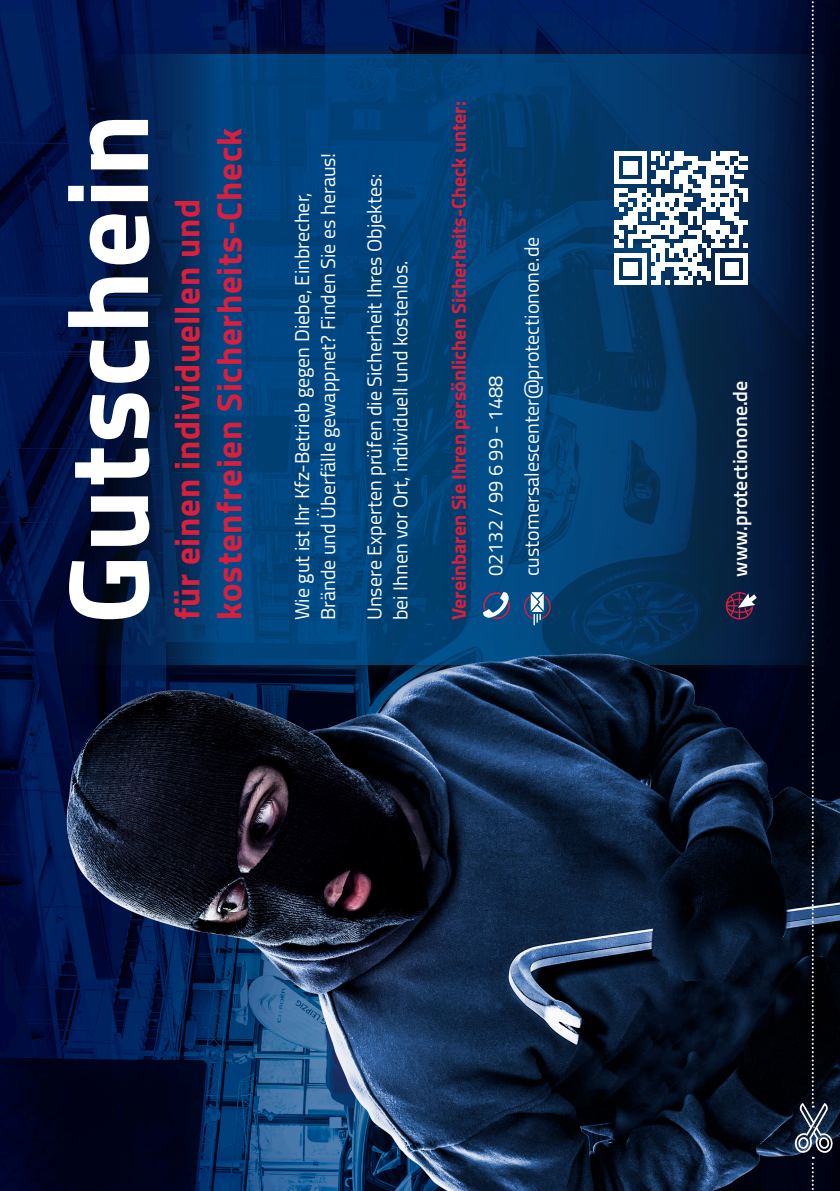
<style>
.page{position:relative;width:840px;height:1191px;background:#fff}
.page>*{position:absolute;margin:0;border:0;box-sizing:border-box;transform-origin:0 0}
.t1{font:700 114px "Titillium";letter-spacing:.02em;color:#fff}
.t2{font:700 34.8px/41.8px "Titillium";letter-spacing:.02em;color:#da1f3d}
.t3{font:20px/26px "Titillium";color:#fff}
.t4{font:700 20px "Titillium";color:#da1f3d}
.t5{font:600 20px "Titillium";color:#fff}
</style>
<div class="page">
<img style="left:0;top:0;width:839px;height:54px">
<svg style="left:0;top:54px;width:839px;height:564px;background:#023264"></svg>
<svg style="left:614px;top:152px;width:133px;height:133px"></svg>
<hr style="left:719px;top:152px;width:19px;height:4px;background:#fff">
<img style="left:0;top:618px;width:839px;height:573px">
<svg style="left:794px;top:0;width:38px;height:1191px;background:#0a1226"></svg>
<svg style="left:483px;top:592px;width:26px;height:27px"></svg>
<svg style="left:523px;top:592px;width:27px;height:33px"></svg>
<svg style="left:725px;top:591px;width:31px;height:29px"></svg>
<p class="t1" style="left:21px;top:624px;width:512px;rotate:-90deg">Gutschein</p>
<p class="t2" style="left:164px;top:620px;width:493px;rotate:-90deg">für einen individuellen und kostenfreien Sicherheits-Check</p>
<p class="t3" style="left:288px;top:620px;width:469px;rotate:-90deg">Wie gut ist Ihr Kfz-Betrieb gegen Diebe, Einbrecher,<br>Brände und Überfälle gewappnet? Finden Sie es heraus!</p>
<p class="t3" style="left:360px;top:620px;width:448px;rotate:-90deg">Unsere Experten prüfen die Sicherheit Ihres Objektes: bei Ihnen vor Ort, individuell und kostenlos.</p>
<p class="t4" style="left:443px;top:620px;width:520px;rotate:-90deg">Vereinbaren Sie Ihren persönlichen Sicherheits-Check unter:</p>
<p class="t3" style="left:476px;top:576px;width:341px;line-height:36.6px;rotate:-90deg">02132 / 99 6 99 - 1488 customersalescenter@protectionone.de</p>
<p class="t5" style="left:724px;top:576px;width:197px;rotate:-90deg">www.protectionone.de</p>
</div>
